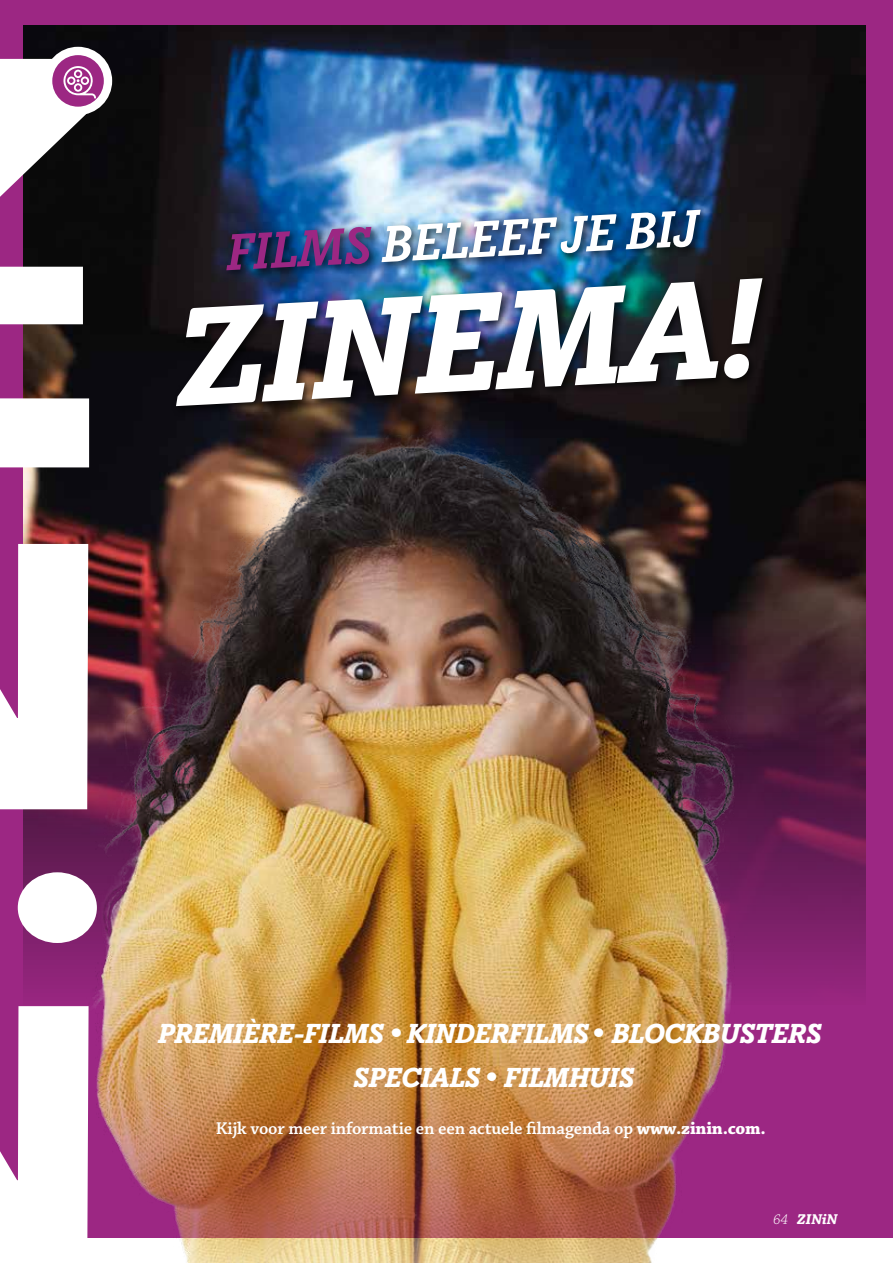
<style>
.page{position:relative;width:893px;height:1263px;background:#fff}
.page>*{position:absolute;margin:0;border:0;box-sizing:border-box;transform-origin:0 0}
.t1{font:italic 700 138.6px "Davis";color:#fff}
.t2{font:italic 500 51px "Davis";color:#fff}
.t3{font:italic 700 27.3px/44.1px "Davis";letter-spacing:-.02em;color:#fff;text-align:center}
.t4{font:600 18px "Chaparral Pro";letter-spacing:-.01em;color:#fff}
.t5{font:italic 700 15px "Chaparral Pro";color:#fff}
.s1{color:#9c2783}
.s2{font-weight:700}
.s3{font-weight:300}
</style>
<div class="page">
<div style="left:0;top:0;width:893px;height:1237px;background:#9c2783"></div>
<img style="left:23px;top:26px;width:842px;height:959px">
<div style="left:171px;top:205px;width:601px;height:212px;background:#000;opacity:.75"></div>
<img style="left:70px;top:357px;width:693px;height:906px">
<div style="left:0;top:398px;width:89px;height:69px;background:#fff"></div>
<svg style="left:0;top:544px;width:88px;height:265px"></svg>
<svg style="left:0;top:1006px;width:89px;height:257px"></svg>
<div style="left:18px;top:872px;width:79px;height:71px;background:#fff;border-radius:50%"></div>
<div style="left:44px;top:47px;width:68px;height:68px;background:#fff;border-radius:50%"></div>
<div style="left:52px;top:55px;width:52px;height:52px;background:#9c2783;border-radius:50%"></div>
<svg style="left:0;top:59px;width:96px;height:265px"></svg>
<h2 class="t2" style="left:224px;top:223px;width:475px;rotate:-3deg"><span class="s1">FILMS</span> BELEEF JE BIJ</h2>
<h1 class="t1" style="left:170px;top:277px;width:589px;rotate:-3deg">ZINEMA!</h1>
<h3 class="t3" style="left:158px;top:1013px;width:665px">PREMIÈRE-FILMS ● KINDERFILMS ● BLOCKBUSTERS<br>SPECIALS ● FILMHUIS</h3>
<p class="t4" style="left:216px;top:1118px;width:552px">Kijk voor meer informatie en een actuele filmagenda op <span class="s2">www.zinin.com.</span></p>
<p class="t5" style="left:773px;top:1210px;width:66px"><span class="s3">64</span> ZINiN</p>
</div>
